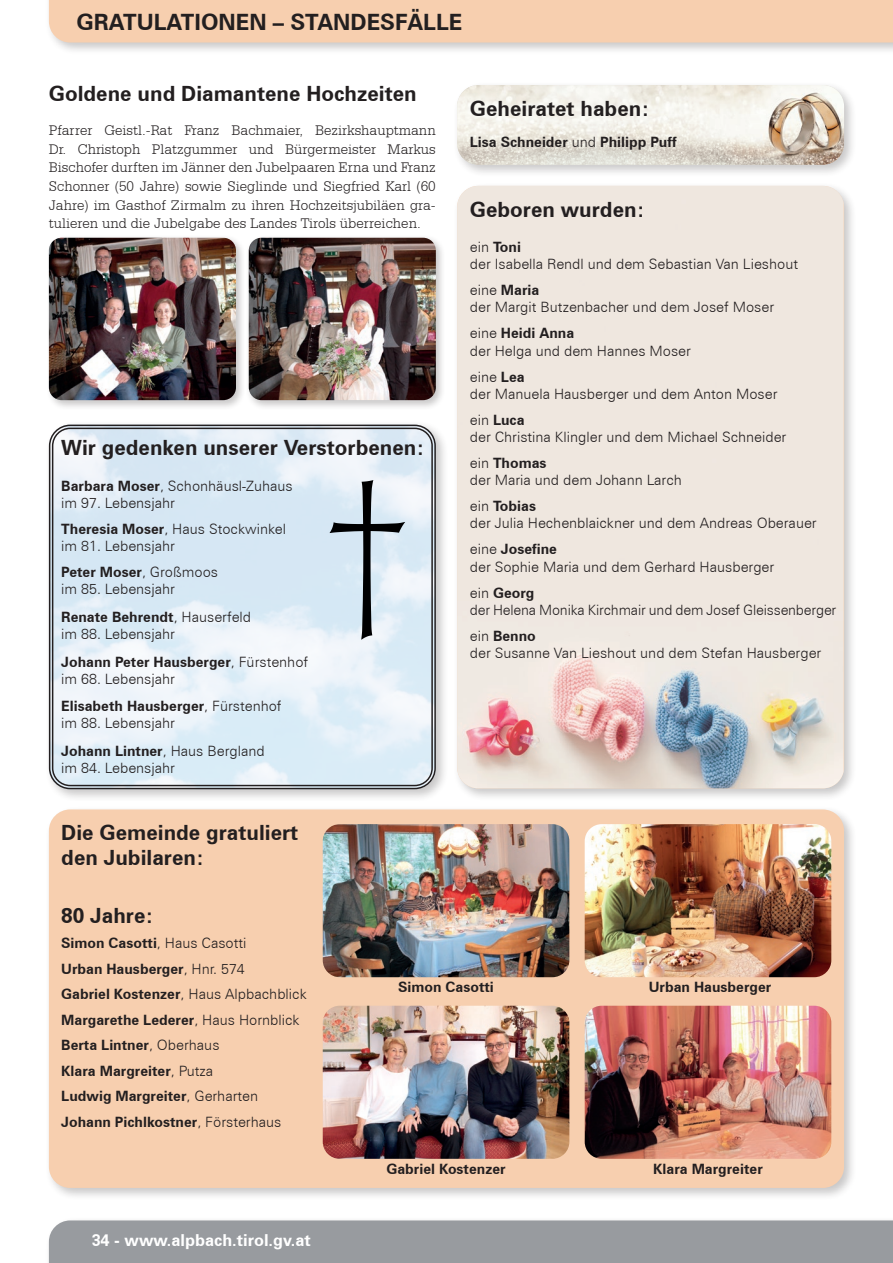
<style>
.page{position:relative;width:893px;height:1263px;background:#fff}
.page>*{position:absolute;margin:0;border:0;box-sizing:border-box;transform-origin:0 0}
.t1{font:700 22.5px "Zurich BT";color:#231f20}
.t2{font:700 21px/25.2px "Zurich BT";color:#231f20}
.t3{font:700 16.5px "Zurich BT";color:#fff}
.t4{font:300 15px/18.6px "Serifa BT";color:#231f20;text-align:justify}
.t5{font:300 14.25px/17.1px "Zurich BT";color:#231f20}
.t6{font:700 14.25px/25.5px "Zurich BT";color:#231f20}
.s1{font-weight:700}
.s2{font-weight:300}
</style>
<div class="page">
<div style="left:45px;top:1216px;width:848px;height:47px;background:#fbfbfb"></div>
<div style="left:49px;top:1220px;width:844px;height:43px;background:#989b9f"></div>
<div style="left:45px;top:0;width:848px;height:55px;background:#231f20;opacity:.25"></div>
<div style="left:49px;top:0;width:844px;height:43px;background:#f7cfaf"></div>
<div style="left:45px;top:805px;width:812px;height:395px;background:#231f20;opacity:.25"></div>
<div style="left:49px;top:809px;width:795px;height:379px;background:#f7cfaf;border-radius:21px"></div>
<img style="left:323px;top:1006px;width:246px;height:153px">
<img style="left:323px;top:824px;width:246px;height:153px">
<img style="left:585px;top:1006px;width:246px;height:153px">
<img style="left:585px;top:824px;width:246px;height:153px">
<div style="left:453px;top:182px;width:404px;height:619px;background:#231f20;opacity:.25"></div>
<img style="left:457px;top:186px;width:387px;height:602px">
<div style="left:45px;top:420px;width:404px;height:382px;background:#231f20;opacity:.25"></div>
<img style="left:49px;top:425px;width:387px;height:364px">
<div style="left:52px;top:428px;width:381px;height:358px;border:1px solid #231f20;border-radius:18px"></div>
<svg style="left:330px;top:480px;width:75px;height:160px;background:#bbc7d0"></svg>
<div style="left:453px;top:81px;width:404px;height:96px;background:#231f20;opacity:.25"></div>
<img style="left:457px;top:85px;width:387px;height:80px">
<div style="left:46px;top:234px;width:200px;height:176px;background:#231f20;opacity:.25"></div>
<img style="left:49px;top:238px;width:187px;height:162px">
<div style="left:245px;top:234px;width:201px;height:176px;background:#231f20;opacity:.25"></div>
<img style="left:249px;top:238px;width:187px;height:162px">
<h1 class="t1" style="left:77px;top:8px;width:387px">GRATULATIONEN – STANDESFÄLLE</h1>
<h2 class="t2" style="left:49px;top:81px;width:369px">Goldene und Diamantene Hochzeiten</h2>
<p class="t4" style="left:49px;top:121px;width:388px">Pfarrer Geistl.-Rat Franz Bachmaier, Bezirkshauptmann Dr. Christoph Platzgummer und Bürgermeister Markus Bischofer durften im Jänner den Jubelpaaren Erna und Franz Schonner (50 Jahre) sowie Sieglinde und Siegfried Karl (60<br>Jahre) im Gasthof Zirmalm zu ihren Hochzeitsjubiläen gra&shy;tulieren und die Jubelgabe des Landes Tirols überreichen.</p>
<h2 class="t2" style="left:61px;top:435px;width:365px">Wir gedenken unserer Verstorbenen:</h2>
<p class="t5" style="left:61px;top:477px;width:233px"><span class="s1">Barbara Moser</span>, Schonhäusl-Zuhaus im 97. Lebensjahr</p>
<p class="t5" style="left:61px;top:520px;width:226px"><span class="s1">Theresia Moser</span>, Haus Stockwinkel im 81. Lebensjahr</p>
<p class="t5" style="left:61px;top:563px;width:158px"><span class="s1">Peter Moser</span>, Großmoos im 85. Lebensjahr</p>
<p class="t5" style="left:61px;top:608px;width:191px"><span class="s1">Renate Behrendt</span>, Hauserfeld im 88. Lebensjahr</p>
<p class="t5" style="left:61px;top:653px;width:248px"><span class="s1">Johann Peter Hausberger</span>, Fürstenhof im 68. Lebensjahr</p>
<p class="t5" style="left:61px;top:697px;width:222px"><span class="s1">Elisabeth Hausberger</span>, Fürstenhof im 88. Lebensjahr</p>
<p class="t5" style="left:61px;top:742px;width:205px"><span class="s1">Johann Lintner</span>, Haus Bergland im 84. Lebensjahr</p>
<h2 class="t2" style="left:61px;top:820px;width:239px">Die Gemeinde gratuliert den Jubilaren:</h2>
<h2 class="t2" style="left:470px;top:96px;width:181px">Geheiratet haben:</h2>
<p class="t6" style="left:470px;top:129px;width:208px">Lisa Schneider <span class="s2">und</span> Philipp Puff</p>
<h2 class="t2" style="left:470px;top:196px;width:176px">Geboren wurden:</h2>
<p class="t5" style="left:470px;top:238px;width:330px">ein <span class="s1">Toni<br></span>der Isabella Rendl und dem Sebastian Van Lieshout</p>
<p class="t5" style="left:470px;top:281px;width:306px">eine <span class="s1">Maria<br></span>der Margit Butzenbacher und dem Josef Moser</p>
<p class="t5" style="left:470px;top:325px;width:223px">eine <span class="s1">Heidi Anna<br></span>der Helga und dem Hannes Moser</p>
<p class="t5" style="left:470px;top:368px;width:309px">eine <span class="s1">Lea<br></span>der Manuela Hausberger und dem Anton Moser</p>
<p class="t5" style="left:470px;top:411px;width:318px">ein <span class="s1">Luca<br></span>der Christina Klingler und dem Michael Schneider</p>
<p class="t5" style="left:470px;top:454px;width:213px">ein <span class="s1">Thomas<br></span>der Maria und dem Johann Larch</p>
<p class="t5" style="left:470px;top:497px;width:348px">ein <span class="s1">Tobias<br></span>der Julia Hechenblaickner und dem Andreas Oberauer</p>
<p class="t5" style="left:470px;top:541px;width:306px">eine <span class="s1">Josefine<br></span>der Sophie Maria und dem Gerhard Hausberger</p>
<p class="t5" style="left:470px;top:584px;width:368px">ein <span class="s1">Georg<br></span>der Helena Monika Kirchmair und dem Josef Gleissenberger</p>
<p class="t5" style="left:470px;top:627px;width:353px">ein <span class="s1">Benno<br></span>der Susanne Van Lieshout und dem Stefan Hausberger</p>
<h2 class="t2" style="left:61px;top:902px;width:94px">80 Jahre:</h2>
<p class="t6" style="left:61px;top:930px;width:247px">Simon Casotti<span class="s2">, Haus Casotti<br></span>Urban Hausberger<span class="s2">, Hnr. 574<br></span>Gabriel Kostenzer<span class="s2">, Haus Alpbachblick<br></span>Margarethe Lederer<span class="s2">, Haus Hornblick<br></span>Berta Lintner<span class="s2">, Oberhaus<br></span>Klara Margreiter<span class="s2">, Putza<br></span>Ludwig Margreiter<span class="s2">, Gerharten<br></span>Johann Pichlkostner<span class="s2">, Försterhaus</span></p>
<p class="t3" style="left:91px;top:1230px;width:221px">34 - www.alpbach.tirol.gv.at</p>
<p class="t6" style="left:398px;top:974px;width:97px">Simon Casotti</p>
<p class="t6" style="left:386px;top:1156px;width:121px">Gabriel Kostenzer</p>
<p class="t6" style="left:649px;top:974px;width:124px">Urban Hausberger</p>
<p class="t6" style="left:653px;top:1156px;width:111px">Klara Margreiter</p>
</div>
